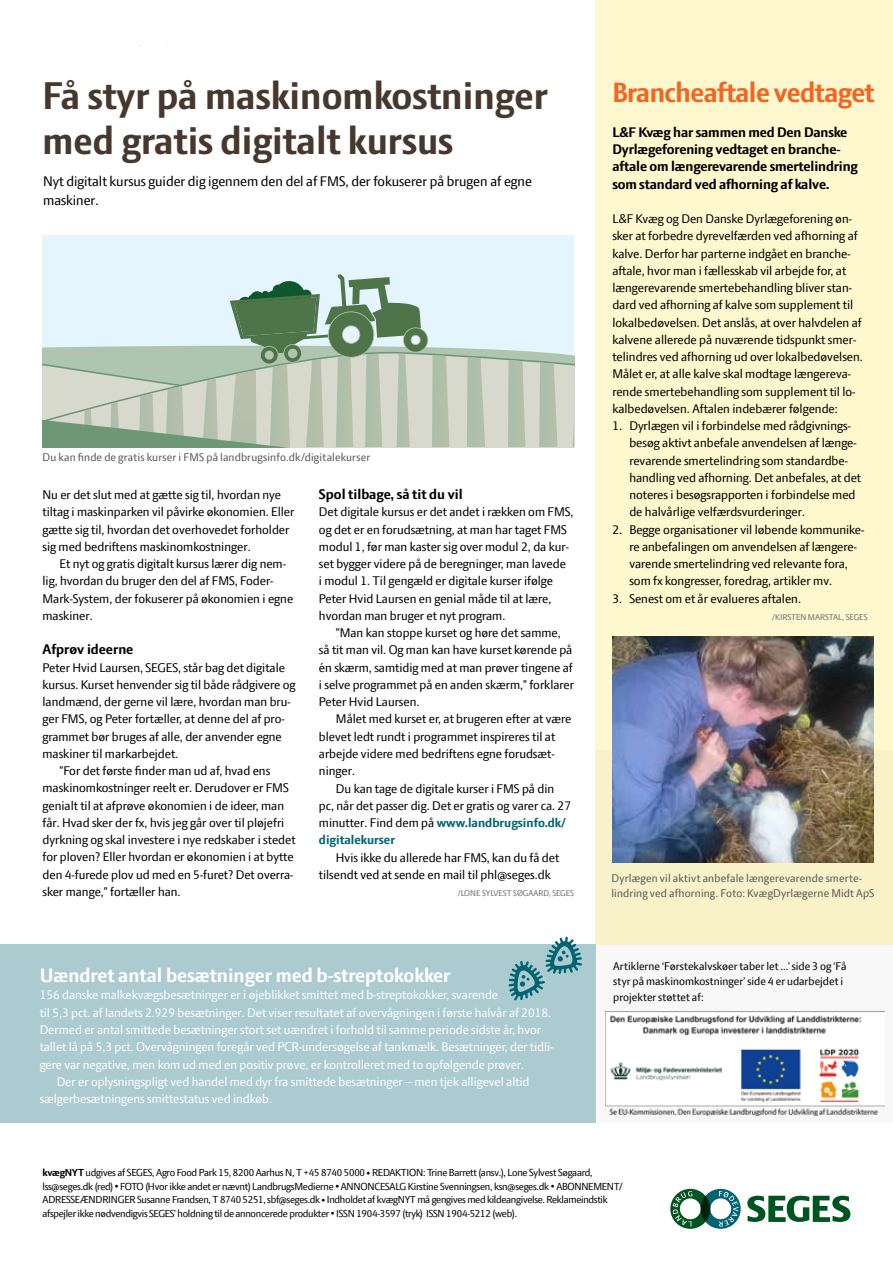
<style>
.page{position:relative;width:893px;height:1263px;background:#fff}
.page>*{position:absolute;margin:0;border:0;box-sizing:border-box;transform-origin:0 0}
.t1{font:700 41.7px/45.3px "LF Press Sans";color:#46382d}
.t2{font:700 30px "LF Press Sans";letter-spacing:-.02em;color:#f26522}
.t3{font:700 21px "LF Press Sans";color:#fff}
.t4{font:700 15px/17.2px "LF Press Sans";letter-spacing:-.01em;color:#000}
.t5{font:15px/19.5px "LF Press Sans";color:#000}
.t6{font:13.5px/17.2px "LF Press Sans";color:#000}
.t7{font:13.5px "LF Press Sans";color:#fff}
.t8{font:12px/15px "LF Press Sans";letter-spacing:.015em;color:#58595b}
.t9{font:12px/15.6px "LF Press Sans";letter-spacing:.005em;color:#000}
.t10{font:10.95px/13.5px "LF Press Sans";letter-spacing:-.02em;color:#000}
.t11{font:9px "LF Press Sans";color:#6d6e71}
.s1{font-weight:700;color:#006471}
.s2{font-weight:700}
.s3{font-size:8.25px}
</style>
<div class="page">
<div style="left:0;top:944px;width:595px;height:209px;background:#accbd1"></div>
<div style="left:595px;top:750px;width:298px;height:377px;background:#f8f8f8"></div>
<div style="left:595px;top:0;width:298px;height:944px;background:#fff7cd"></div>
<div style="left:0;top:1123px;width:893px;height:133px;background:#fff"></div>
<svg style="left:670px;top:1189px;width:71px;height:40px"></svg>
<svg style="left:747px;top:1196px;width:103px;height:26px"></svg>
<img style="left:605px;top:1011px;width:279px;height:105px">
<img style="left:612px;top:636px;width:262px;height:226px">
<svg style="left:508px;top:936px;width:74px;height:64px"></svg>
<div style="left:43px;top:236px;width:531px;height:38px;background:#e4f5fd"></div>
<svg style="left:43px;top:274px;width:531px;height:173px;background:#bfcfc3"></svg>
<h1 class="t1" style="left:43px;top:73px;width:507px">Få styr på maskinomkostninger med gratis digitalt kursus</h1>
<p class="t5" style="left:43px;top:171px;width:490px">Nyt digitalt kursus guider dig igennem den del af FMS, der fokuserer på brugen af egne maskiner.</p>
<p class="t8" style="left:43px;top:450px;width:329px">Du kan finde de gratis kurser i FMS på landbrugsinfo.dk/digitalekurser</p>
<p class="t6" style="left:43px;top:486px;width:253px">Nu er det slut med at gætte sig til, hvordan nye tiltag i maskinparken vil påvirke økonomien. Eller gætte sig til, hvordan det overhovedet forholder sig med bedriftens maskinomkostninger.</p>
<p class="t6" style="left:43px;top:555px;width:252px;text-indent:17px">Et nyt og gratis digitalt kursus lærer dig nem&shy;lig, hvordan du bruger den del af FMS, Foder-Mark-System, der fokuserer på økonomien i egne maskiner.</p>
<p class="t4" style="left:43px;top:641px;width:92px">Afprøv ideerne</p>
<p class="t6" style="left:43px;top:658px;width:244px">Peter Hvid Laursen, SEGES, står bag det digitale</p>
<p class="t6" style="left:43px;top:676px;width:255px">kursus. Kurset henvender sig til både rådgivere og</p>
<p class="t6" style="left:43px;top:693px;width:250px">landmænd, der gerne vil lære, hvordan man bru-</p>
<p class="t6" style="left:43px;top:710px;width:244px">ger FMS, og Peter fortæller, at denne del af pro-</p>
<p class="t6" style="left:43px;top:727px;width:241px">grammet bør bruges af alle, der anvender egne</p>
<p class="t6" style="left:43px;top:745px;width:137px">maskiner til markarbejdet.</p>
<p class="t6" style="left:60px;top:762px;width:212px">”For det første finder man ud af, hvad ens</p>
<p class="t6" style="left:43px;top:779px;width:248px">maskinomkostninger reelt er. Derudover er FMS</p>
<p class="t6" style="left:43px;top:796px;width:243px">genialt til at afprøve økonomien i de ideer, man</p>
<p class="t6" style="left:43px;top:814px;width:243px">får. Hvad sker der fx, hvis jeg går over til pløjefri</p>
<p class="t6" style="left:43px;top:831px;width:255px">dyrkning og skal investere i nye redskaber i stedet</p>
<p class="t6" style="left:43px;top:848px;width:253px">for ploven? Eller hvordan er økonomien i at bytte</p>
<p class="t6" style="left:43px;top:865px;width:252px">den 4-furede plov ud med en 5-furet? Det overra-</p>
<p class="t6" style="left:43px;top:883px;width:140px">sker mange,” fortæller han.</p>
<p class="t4" style="left:319px;top:486px;width:145px">Spol tilbage, så tit du vil</p>
<p class="t6" style="left:319px;top:503px;width:256px">Det digitale kursus er det andet i rækken om FMS, og det er en forudsætning, at man har taget FMS modul 1, før man kaster sig over modul 2, da kur&shy;set bygger videre på de beregninger, man lavede<br>i modul 1. Til gengæld er digitale kurser ifølge Peter Hvid Laursen en genial måde til at lære, hvordan man bruger et nyt program.</p>
<p class="t6" style="left:319px;top:624px;width:257px;text-indent:17px">”Man kan stoppe kurset og høre det samme, så tit man vil. Og man kan have kurset kørende på én skærm, samtidig med at man prøver tingene af i selve programmet på en anden skærm,” forklarer Peter Hvid Laursen.</p>
<p class="t6" style="left:319px;top:710px;width:254px;text-indent:17px">Målet med kurset er, at brugeren efter at være blevet ledt rundt i programmet inspireres til at arbejde videre med bedriftens egne forudsæt&shy;ninger.</p>
<p class="t6" style="left:319px;top:779px;width:254px;text-indent:17px">Du kan tage de digitale kurser i FMS på din pc, når det passer dig. Det er gratis og varer ca. 27 minutter. Find dem på <span class="s1">www.landbrugsinfo.dk/ digitalekurser</span></p>
<p class="t6" style="left:319px;top:848px;width:242px;text-indent:17px">Hvis ikke du allerede har FMS, kan du få det tilsendt ved at sende en mail til phl@seges.dk</p>
<p class="t11" style="left:458px;top:888px;width:118px">/LONE SYLVEST SØGAARD, SEGES</p>
<h3 class="t3" style="left:40px;top:963px;width:412px">Uændret antal besætninger med b-streptokokker</h3>
<p class="t7" style="left:40px;top:987px;width:460px">156 danske malkekvægsbesætninger er i øjeblikket smittet med b-streptokokker, svarende</p>
<p class="t7" style="left:40px;top:1004px;width:513px">til 5,3 pct. af landets 2.929 besætninger. Det viser resultatet af overvågningen i første halvår af 2018.</p>
<p class="t7" style="left:40px;top:1022px;width:503px">Dermed er antal smittede besætninger stort set uændret i forhold til samme periode sidste år, hvor</p>
<p class="t7" style="left:40px;top:1039px;width:515px">tallet lå på 5,3 pct. Overvågningen foregår ved PCR-undersøgelse af tankmælk. Besætninger, der tidli-</p>
<p class="t7" style="left:40px;top:1056px;width:486px">gere var negative, men kom ud med en positiv prøve, er kontrolleret med to opfølgende prøver.</p>
<p class="t7" style="left:57px;top:1073px;width:474px">Der er oplysningspligt ved handel med dyr fra smittede besætninger – men tjek alligevel altid</p>
<p class="t7" style="left:40px;top:1091px;width:234px">sælgerbesætningens smittestatus ved indkøb.</p>
<h2 class="t2" style="left:612px;top:75px;width:264px">Brancheaftale vedtaget</h2>
<p class="t4" style="left:612px;top:123px;width:247px">L&amp;F Kvæg har sammen med Den Danske Dyrlægeforening vedtaget en branche&shy;aftale om længerevarende smertelindring som standard ved afhorning af kalve.</p>
<p class="t6" style="left:612px;top:210px;width:252px">L&amp;F Kvæg og Den Danske Dyrlægeforening øn&shy;sker at forbedre dyrevelfærden ved afhorning af kalve. Derfor har parterne indgået en branche&shy;aftale, hvor man i fællesskab vil arbejde for, at længerevarende smertebehandling bliver stan&shy;dard ved afhorning af kalve som supplement til lokalbedøvelsen. Det anslås, at over halvdelen af kalvene allerede på nuværende tidspunkt smer&shy;telindres ved afhorning ud over lokalbedøvelsen.<br>Målet er, at alle kalve skal modtage længereva&shy;rende smertebehandling som supplement til lo&shy;kalbedøvelsen. Aftalen indebærer følgende:</p>
<p class="t6" style="left:629px;top:417px;width:233px;text-indent:-17px">1. Dyrlægen vil i forbindelse med rådgivnings&shy;besøg aktivt anbefale anvendelsen af længe&shy;revarende smertelindring som standardbe&shy;handling ved afhorning. Det anbefales, at det noteres i besøgsrapporten i forbindelse med de halvårlige velfærdsvurderinger.</p>
<p class="t6" style="left:629px;top:520px;width:236px;text-indent:-17px">2. Begge organisationer vil løbende kommunike&shy;re anbefalingen om anvendelsen af længere&shy;varende smertelindring ved relevante fora, som fx kongresser, foredrag, artikler mv.</p>
<p class="t6" style="left:612px;top:589px;width:190px">3. Senest om et år evalueres aftalen.</p>
<p class="t11" style="left:772px;top:612px;width:97px">/KIRSTEN MARSTAL, SEGES</p>
<p class="t8" style="left:611px;top:870px;width:264px">Dyrlægen vil aktivt anbefale længerevarende smerte&shy;lindring ved afhorning. Foto: KvægDyrlægerne Midt ApS</p>
<p class="t9" style="left:613px;top:958px;width:235px">Artiklerne ‘Førstekalvskøer taber let ...’ side 3 og ‘Få styr på maskinomkostninger’ side 4 er udarbejdet i projekter støttet af:</p>
<p class="t10" style="left:43px;top:1166px;width:582px"><span class="s2">kvægNYT</span> udgives af SEGES, Agro Food Park 15, 8200 Aarhus N, T +45 8740 5000 <span class="s3">•</span> REDAKTION: Trine Barrett (ansv.), Lone Sylvest Søgaard, lss@seges.dk (red) <span class="s3">•</span> FOTO (Hvor ikke andet er nævnt) LandbrugsMedierne <span class="s3">•</span> ANNONCESALG Kirstine Svenningsen, ksn@seges.dk <span class="s3">•</span> ABONNEMENT/ ADRESSEÆNDRINGER Susanne Frandsen, T 8740 5251, sbf@seges.dk <span class="s3">•</span> Indholdet af kvægNYT må gengives med kildeangivelse. Reklameindstik afspejler ikke nødvendigvis SEGES’ holdning til de annoncerede produkter <span class="s3">•</span> ISSN 1904-3597 (tryk) ISSN 1904-5212 (web).</p>
</div>
